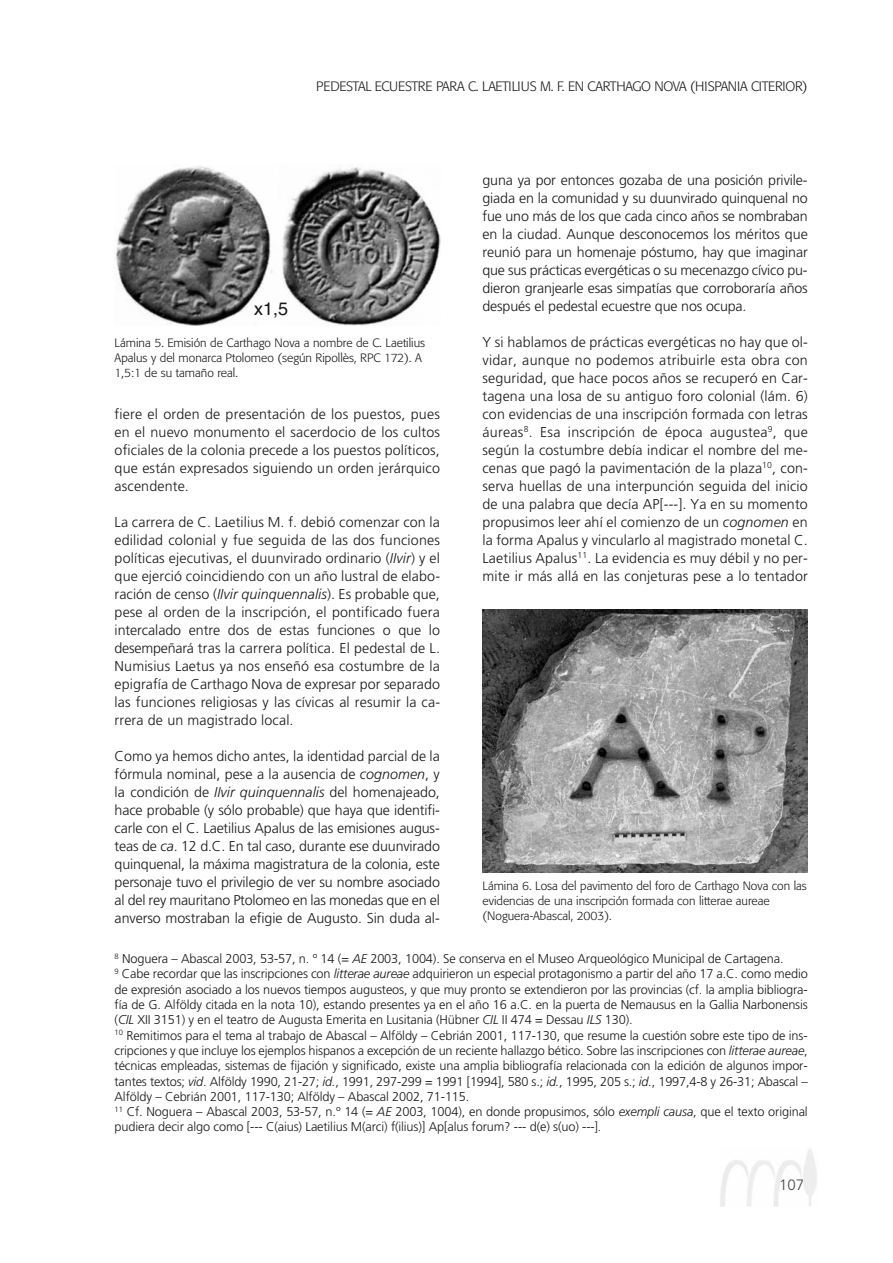
<style>
.page{position:relative;width:893px;height:1263px;background:#fff}
.page>*{position:absolute;margin:0;border:0;box-sizing:border-box;transform-origin:0 0}
.t1{font:18px "Helvetica";color:#191919}
.t2{font:300 15px "Frutiger LT";color:#474747}
.t3{font:300 14.25px/18px "Frutiger LT";letter-spacing:.01em;color:#191919;text-align:justify}
.t4{font:300 13.5px "Formata";letter-spacing:-.02em;color:#191919}
.t5{font:300 12.75px/15.3px "Frutiger LT";letter-spacing:-.01em;color:#191919}
.t6{font:300 12px/14.9px "Formata";color:#191919}
.s1{font-style:italic}
</style>
<div class="page">
<img style="left:720px;top:1149px;width:97px;height:57px">
<img style="left:115px;top:166px;width:325px;height:160px">
<img style="left:482px;top:609px;width:326px;height:263px">
<p class="t4" style="left:316px;top:81px;width:493px">PEDESTAL ECUESTRE PARA C. LAETILIUS M. F. EN CARTHAGO NOVA (HISPANIA CITERIOR)</p>
<p class="t1" style="left:254px;top:302px;width:36px">x1,5</p>
<p class="t6" style="left:115px;top:337px;width:312px">Lámina 5. Emisión de Carthago Nova a nombre de C. Laetilius<br>Apalus y del monarca Ptolomeo (según Ripollès, RPC 172). A<br>1,5:1 de su tamaño real.</p>
<p class="t3" style="left:115px;top:406px;width:327px">fiere el orden de presentación de los puestos, pues en el nuevo monumento el sacerdocio de los cultos oficiales de la colonia precede a los puestos políticos, que están expresados siguiendo un orden jerárquico ascendente.</p>
<p class="t3" style="left:115px;top:514px;width:327px">La carrera de C. Laetilius M. f. debió comenzar con la edilidad colonial y fue seguida de las dos funciones políticas ejecutivas, el duunvirado ordinario (<span class="s1">IIvir</span>) y el que ejerció coincidiendo con un año lustral de elabo&shy;ración de censo (<span class="s1">IIvir quinquennalis</span>). Es probable que, pese al orden de la inscripción, el pontificado fuera intercalado entre dos de estas funciones o que lo desempeñará tras la carrera política. El pedestal de L.<br>Numisius Laetus ya nos enseñó esa costumbre de la epigrafía de Carthago Nova de expresar por separado las funciones religiosas y las cívicas al resumir la ca&shy;rrera de un magistrado local.</p>
<p class="t3" style="left:115px;top:748px;width:327px">Como ya hemos dicho antes, la identidad parcial de la fórmula nominal, pese a la ausencia de <span class="s1">cognomen</span>, y la condición de <span class="s1">IIvir quinquennalis</span> del homenajeado, hace probable (y sólo probable) que haya que identifi&shy;carle con el C. Laetilius Apalus de las emisiones augus&shy;teas de <span class="s1">ca</span>. 12 d.C. En tal caso, durante ese duunvirado quinquenal, la máxima magistratura de la colonia, este personaje tuvo el privilegio de ver su nombre asociado al del rey mauritano Ptolomeo en las monedas que en el anverso mostraban la efigie de Augusto. Sin duda al-</p>
<p class="t3" style="left:482px;top:172px;width:327px">guna ya por entonces gozaba de una posición privile&shy;giada en la comunidad y su duunvirado quinquenal no fue uno más de los que cada cinco años se nombraban en la ciudad. Aunque desconocemos los méritos que reunió para un homenaje póstumo, hay que imaginar que sus prácticas evergéticas o su mecenazgo cívico pu&shy;dieron granjearle esas simpatías que corroboraría años después el pedestal ecuestre que nos ocupa.</p>
<p class="t3" style="left:482px;top:334px;width:327px">Y si hablamos de prácticas evergéticas no hay que ol&shy;vidar, aunque no podemos atribuirle esta obra con seguridad, que hace pocos años se recuperó en Car&shy;tagena una losa de su antiguo foro colonial (lám. 6) con evidencias de una inscripción formada con letras áureas<sup>8</sup>. Esa inscripción de época augustea<sup>9</sup>, que según la costumbre debía indicar el nombre del me&shy;cenas que pagó la pavimentación de la plaza<sup>10</sup>, con&shy;serva huellas de una interpunción seguida del inicio de una palabra que decía AP[---]. Ya en su momento propusimos leer ahí el comienzo de un <span class="s1">cognomen</span> en la forma Apalus y vincularlo al magistrado monetal C.<br>Laetilius Apalus<sup>11</sup>. La evidencia es muy débil y no per&shy;mite ir más allá en las conjeturas pese a lo tentador</p>
<p class="t6" style="left:482px;top:879px;width:326px">Lámina 6. Losa del pavimento del foro de Carthago Nova con las evidencias de una inscripción formada con litterae aureae (Noguera-Abascal, 2003).</p>
<p class="t5" style="left:115px;top:952px;width:695px"><sup>8</sup> Noguera – Abascal 2003, 53-57, n. º 14 (= <span class="s1">AE</span> 2003, 1004). Se conserva en el Museo Arqueológico Municipal de Cartagena.<br><sup>9</sup> Cabe recordar que las inscripciones con <span class="s1">litterae aureae</span> adquirieron un especial protagonismo a partir del año 17 a.C. como medio de expresión asociado a los nuevos tiempos augusteos, y que muy pronto se extendieron por las provincias (cf. la amplia bibliogra&shy;fía de G. Alföldy citada en la nota 10), estando presentes ya en el año 16 a.C. en la puerta de Nemausus en la Gallia Narbonensis (<span class="s1">CIL</span> XII 3151) y en el teatro de Augusta Emerita en Lusitania (Hübner <span class="s1">CIL</span> II 474 = Dessau <span class="s1">ILS</span> 130).<br><sup>10</sup> Remitimos para el tema al trabajo de Abascal – Alföldy – Cebrián 2001, 117-130, que resume la cuestión sobre este tipo de ins&shy;cripciones y que incluye los ejemplos hispanos a excepción de un reciente hallazgo bético. Sobre las inscripciones con <span class="s1">litterae aureae</span>, técnicas empleadas, sistemas de fijación y significado, existe una amplia bibliografía relacionada con la edición de algunos impor&shy;tantes textos; <span class="s1">vid</span>. Alföldy 1990, 21-27; <span class="s1">id.</span>, 1991, 297-299 = 1991 [1994], 580 s.; <span class="s1">id.</span>, 1995, 205 s.; <span class="s1">id.</span>, 1997,4-8 y 26-31; Abascal – Alföldy – Cebrián 2001, 117-130; Alföldy – Abascal 2002, 71-115.<br><sup>11</sup> Cf. Noguera – Abascal 2003, 53-57, n.º 14 (= <span class="s1">AE</span> 2003, 1004), en donde propusimos, sólo <span class="s1">exempli causa</span>, que el texto original pudiera decir algo como [--- C(aius) Laetilius M(arci) f(ilius)] Ap[alus forum? --- d(e) s(uo) ---].</p>
<p class="t2" style="left:779px;top:1179px;width:27px">107</p>
</div>
